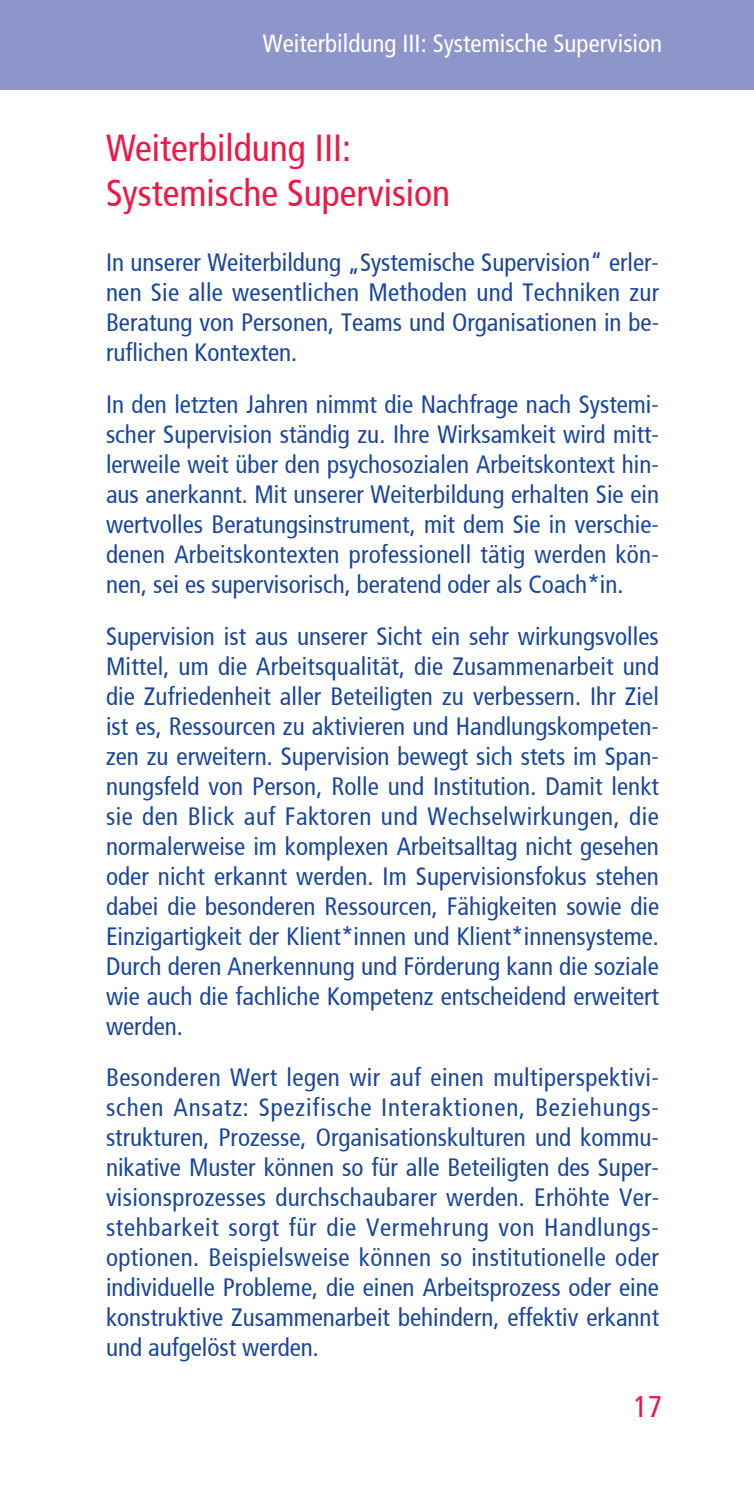
<style>
.page{position:relative;width:754px;height:1495px;background:#fff}
.page>*{position:absolute;margin:0;border:0;box-sizing:border-box;transform-origin:0 0}
.t1{font:condensed 37.5px/45px "Frutiger";color:#ed1845}
.t2{font:condensed 30px "Frutiger";color:#ed1845}
.t3{font:condensed 25px/30px "Frutiger";color:#18469d;text-align:justify}
.t4{font:condensed 25px "Frutiger";color:#fff}
</style>
<div class="page">
<hr style="left:0;top:0;width:3px;height:90px;background:#8e95ca">
<div style="left:3px;top:0;width:751px;height:90px;background:#8e95ca"></div>
<p class="t4" style="left:263px;top:33px;width:401px">Weiterbildung III: Systemische Supervision</p>
<h1 class="t1" style="left:106px;top:128px;width:346px">Weiterbildung III:<br>Systemische Supervision</h1>
<p class="t3" style="left:106px;top:249px;width:555px">In unserer Weiterbildung „Systemische Supervision“ erler&shy;nen Sie alle wesentlichen Methoden und Techniken zur Beratung von Personen, Teams und Organisationen in be - ruf lichen Kontexten.</p>
<p class="t3" style="left:106px;top:391px;width:554px">In den letzten Jahren nimmt die Nachfrage nach Systemi - scher Supervision ständig zu. Ihre Wirksamkeit wird mitt&shy;lerweile weit über den psychosozialen Arbeitskontext hin&shy;aus anerkannt. Mit unserer Weiterbildung erhalten Sie ein wertvolles Beratungsinstrument, mit dem Sie in verschie&shy;denen Arbeitskontexten professionell tätig werden kön&shy;nen, sei es supervisorisch, beratend oder als Coach*in.</p>
<p class="t3" style="left:106px;top:623px;width:555px">Supervision ist aus unserer Sicht ein sehr wirkungsvolles Mittel, um die Arbeitsqualität, die Zusammenarbeit und die Zufriedenheit aller Beteiligten zu verbessern. Ihr Ziel ist es, Ressourcen zu aktivieren und Handlungsk ompe ten - zen zu erweitern. Supervision bewegt sich stets im Span - nungs feld von Person, Rolle und Institution. Damit lenkt sie den Blick auf Faktoren und Wechselwirkungen, die normalerweise im komplexen Arbeitsalltag nicht gesehen oder nicht erkannt werden. Im Supervisionsfokus stehen dabei die besonderen Ressourcen, Fähigkeiten sowie die Einzigartigkeit der Klient*innen und Klient*innensysteme.<br>Durch deren Anerkennung und Förderung kann die soziale wie auch die fachliche Kompetenz entscheidend erweitert werden.</p>
<p class="t3" style="left:106px;top:1064px;width:555px">Besonderen Wert legen wir auf einen multiperspektivi&shy;schen Ansatz: Spezifische Interaktionen, Beziehungs - strukturen, Prozesse, Organisationskulturen und kommu&shy;nikative Muster können so für alle Beteiligten des Super - visionsprozesses durchschaubarer werden. Erhöhte Ver - steh barkeit sorgt für die Vermehrung von Hand lungs - optionen. Beispielsweise können so institutionelle oder individuelle Probleme, die einen Arbeitsprozess oder eine konstruktive Zusammenarbeit behindern, effektiv erkannt und aufgelöst werden.</p>
<p class="t2" style="left:633px;top:1394px;width:30px">17</p>
</div>
